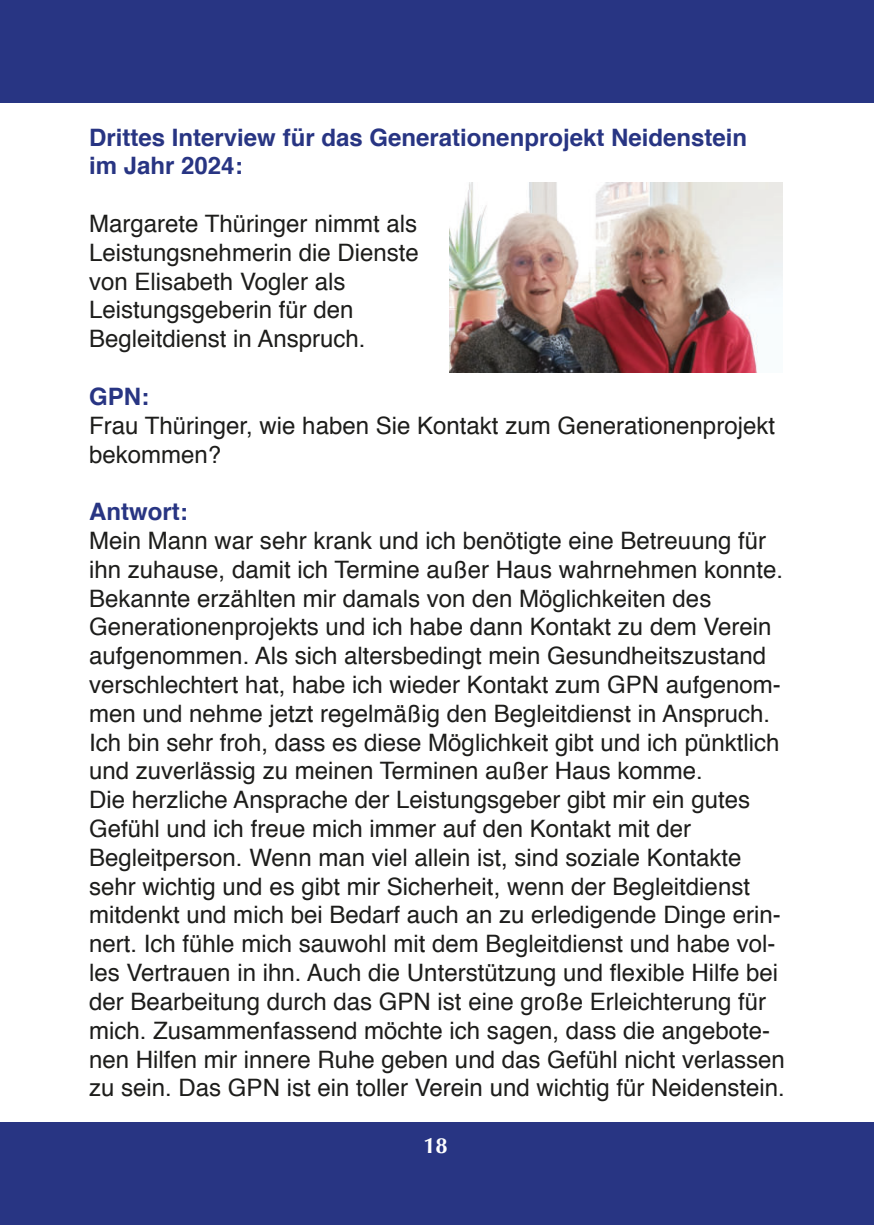
<style>
.page{position:relative;width:874px;height:1225px;background:#fff}
.page>*{position:absolute;margin:0;border:0;box-sizing:border-box;transform-origin:0 0}
.t1{font:24px/28.8px "Helvetica";color:#1d1d1b}
.t2{font:700 24px/28.8px "Helvetica";color:#283583}
.t3{font:700 22px "Optima";color:#fff}
</style>
<div class="page">
<div style="left:0;top:0;width:873px;height:102px;background:#283583"></div>
<div style="left:0;top:1123px;width:873px;height:102px;background:#283583"></div>
<img style="left:449px;top:183px;width:332px;height:190px">
<p class="t2" style="left:89px;top:125px;width:659px">Drittes Interview für das Generationenprojekt Neidenstein im Jahr 2024:</p>
<p class="t1" style="left:89px;top:211px;width:331px">Margarete Thüringer nimmt als<br>Leistungsnehmerin die Dienste von Elisabeth Vogler als<br>Leistungsgeberin für den<br>Begleitdienst in Anspruch.</p>
<p class="t2" style="left:89px;top:384px;width:61px">GPN:</p>
<p class="t1" style="left:89px;top:411px;width:687px">Frau Thüringer, wie haben Sie Kontakt zum Generationenprojekt bekommen?</p>
<p class="t2" style="left:89px;top:499px;width:100px">Antwort:</p>
<p class="t1" style="left:89px;top:527px;width:696px">Mein Mann war sehr krank und ich benötigte eine Betreuung für ihn zuhause, damit ich Termine außer Haus wahrnehmen konnte.<br>Bekannte erzählten mir damals von den Möglichkeiten des Generationenprojekts und ich habe dann Kontakt zu dem Verein aufgenommen. Als sich altersbedingt mein Gesundheitszustand verschlechtert hat, habe ich wieder Kontakt zum GPN aufgenom&shy;men und nehme jetzt regelmäßig den Begleitdienst in Anspruch.<br>Ich bin sehr froh, dass es diese Möglichkeit gibt und ich pünktlich und zuverlässig zu meinen Terminen außer Haus komme.<br>Die herzliche Ansprache der Leistungsgeber gibt mir ein gutes Gefühl und ich freue mich immer auf den Kontakt mit der Begleitperson. Wenn man viel allein ist, sind soziale Kontakte sehr wichtig und es gibt mir Sicherheit, wenn der Begleitdienst mitdenkt und mich bei Bedarf auch an zu erledigende Dinge erin&shy;nert. Ich fühle mich sauwohl mit dem Begleitdienst und habe vol&shy;les Vertrauen in ihn. Auch die Unterstützung und flexible Hilfe bei der Bearbeitung durch das GPN ist eine große Erleichterung für mich. Zusammenfassend möchte ich sagen, dass die angebote&shy;nen Hilfen mir innere Ruhe geben und das Gefühl nicht verlassen zu sein. Das GPN ist ein toller Verein und wichtig für Neidenstein.</p>
<p class="t3" style="left:423px;top:1132px;width:26px">18</p>
</div>
